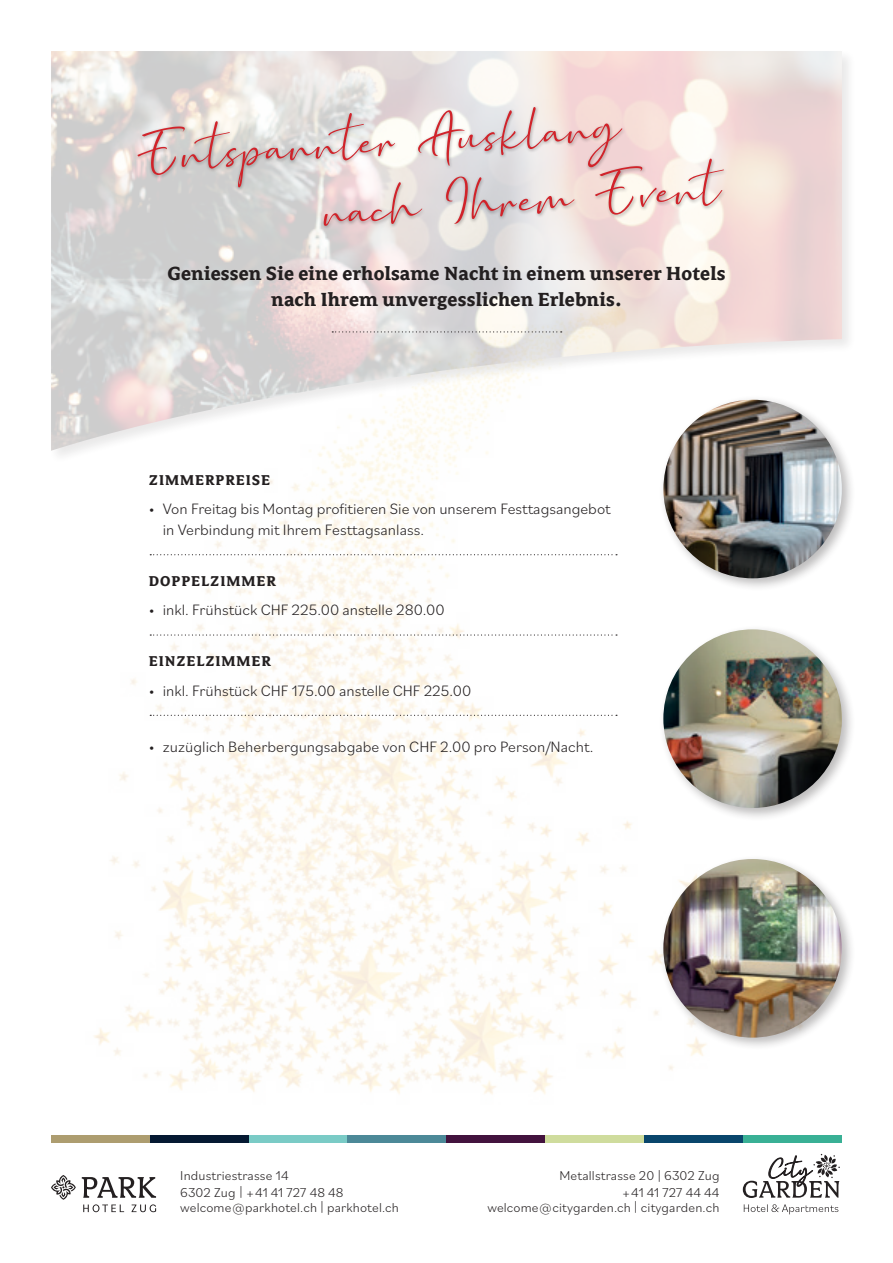
<style>
.page{position:relative;width:893px;height:1263px;background:#fff}
.page>*{position:absolute;margin:0;border:0;box-sizing:border-box;transform-origin:0 0}
.t1{font:52.5px/68.8px "Marthin Slant";color:#d1232a}
.t2{font:700 21px/25.5px "Avance Pro";letter-spacing:.01em;color:#231f20;text-align:center}
.t3{font:300 15.75px/21px "Bilo";color:#231f20}
.t4{font:700 15.75px "Avance Pro";letter-spacing:.06em;color:#231f20}
.t5{font:300 13.5px/16.5px "Bilo";letter-spacing:.01em;color:#231f20}
</style>
<div class="page">
<img style="left:94px;top:464px;width:609px;height:630px">
<div style="left:49px;top:49px;width:807px;height:415px;background:#231f20;opacity:.5"></div>
<img style="left:51px;top:51px;width:791px;height:400px">
<svg style="left:332px;top:331px;width:230px;height:1px"></svg>
<div style="left:135px;top:105px;width:593px;height:125px;background:#231f20;opacity:.4"></div>
<div style="left:659px;top:625px;width:196px;height:196px;background:#231f20;opacity:.3"></div>
<img style="left:663px;top:629px;width:179px;height:179px;border-radius:89px">
<div style="left:659px;top:854px;width:196px;height:197px;background:#231f20;opacity:.3"></div>
<img style="left:663px;top:859px;width:179px;height:178px;border-radius:89px">
<div style="left:659px;top:395px;width:196px;height:197px;background:#231f20;opacity:.3"></div>
<img style="left:663px;top:400px;width:179px;height:178px;border-radius:89px">
<svg style="left:150px;top:554px;width:467px;height:1px"></svg>
<svg style="left:150px;top:634px;width:467px;height:2px"></svg>
<svg style="left:150px;top:715px;width:467px;height:1px"></svg>
<svg style="left:744px;top:1204px;width:94px;height:10px"></svg>
<svg style="left:743px;top:1154px;width:97px;height:44px"></svg>
<svg style="left:82px;top:1177px;width:74px;height:21px"></svg>
<svg style="left:83px;top:1204px;width:41px;height:8px"></svg>
<svg style="left:132px;top:1204px;width:24px;height:8px"></svg>
<svg style="left:51px;top:1175px;width:25px;height:25px"></svg>
<div style="left:51px;top:1135px;width:102px;height:8px;background:#ad9d70"></div>
<div style="left:150px;top:1135px;width:102px;height:8px;background:#051932"></div>
<div style="left:249px;top:1135px;width:101px;height:8px;background:#7acbc6"></div>
<div style="left:348px;top:1135px;width:101px;height:8px;background:#4c8998"></div>
<div style="left:446px;top:1135px;width:102px;height:8px;background:#43133e"></div>
<div style="left:545px;top:1135px;width:102px;height:8px;background:#cfdc9d"></div>
<div style="left:644px;top:1135px;width:102px;height:8px;background:#09466c"></div>
<div style="left:743px;top:1135px;width:99px;height:8px;background:#39b095"></div>
<h1 class="t1" style="left:316px;top:102px;width:398px;text-indent:-184px;rotate:-4deg">Entspannter Ausklang nach Ihrem Event</h1>
<h2 class="t2" style="left:167px;top:262px;width:560px">Geniessen Sie eine erholsame Nacht in einem unserer Hotels nach Ihrem unvergesslichen Erlebnis.</h2>
<p class="t4" style="left:149px;top:471px;width:123px">ZIMMERPREISE</p>
<p class="t3" style="left:163px;top:498px;width:449px;text-indent:-14px">• Von Freitag bis Montag profitieren Sie von unserem Festtagsangebot in Verbindung mit Ihrem Festtagsanlass.</p>
<p class="t4" style="left:149px;top:572px;width:129px">DOPPELZIMMER</p>
<p class="t3" style="left:149px;top:599px;width:297px">• inkl. Frühstück CHF 225.00 anstelle 280.00</p>
<p class="t4" style="left:149px;top:653px;width:124px">EINZELZIMMER</p>
<p class="t3" style="left:149px;top:679px;width:324px">• inkl. Frühstück CHF 175.00 anstelle CHF 225.00</p>
<p class="t3" style="left:149px;top:735px;width:446px">• zuzüglich Beherbergungsabgabe von CHF 2.00 pro Person/Nacht.</p>
<p class="t5" style="left:180px;top:1167px;width:165px">Industriestrasse 14<br>6302 Zug | +41 41 727 48 48</p>
<p class="t5" style="left:180px;top:1199px;width:220px">welcome@parkhotel.ch | parkhotel.ch</p>
<p class="t5" style="left:559px;top:1167px;width:161px;text-align:right">Metallstrasse 20 | 6302 Zug +41 41 727 44 44</p>
<p class="t5" style="left:487px;top:1199px;width:234px">welcome@citygarden.ch | citygarden.ch</p>
</div>
